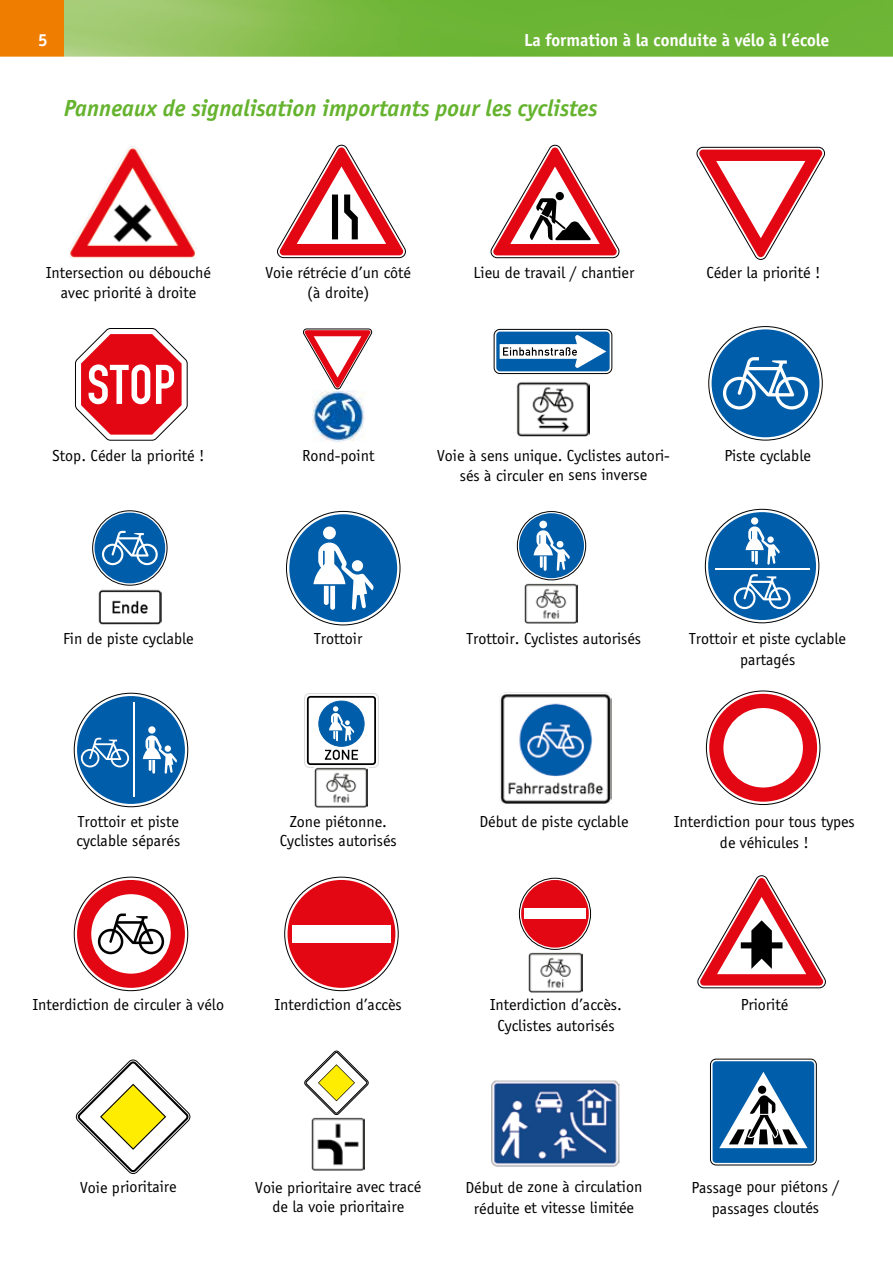
<style>
.page{position:relative;width:893px;height:1263px;background:#fff}
.page>*{position:absolute;margin:0;border:0;box-sizing:border-box;transform-origin:0 0}
.t1{font:italic 700 24px "Officina Sans";color:#65b32e}
.t2{font:700 18px "Officina Sans";color:#fff}
.t3{font:16.5px/19.5px "Officina Sans";color:#000;text-align:center}
</style>
<div class="page">
<img style="left:64px;top:0;width:828px;height:57px">
<div style="left:0;top:0;width:64px;height:57px;background:#ef7d00"></div>
<img style="left:69px;top:146px;width:127px;height:113px">
<svg style="left:277px;top:144px;width:129px;height:114px"></svg>
<svg style="left:490px;top:144px;width:130px;height:114px"></svg>
<svg style="left:696px;top:147px;width:129px;height:113px"></svg>
<svg style="left:75px;top:328px;width:113px;height:113px"></svg>
<svg style="left:705px;top:509px;width:114px;height:114px"></svg>
<div style="left:708px;top:512px;width:108px;height:108px;background:#005da9;border-radius:50%"></div>
<hr style="left:715px;top:568px;width:94px;height:2px;background:#fff">
<svg style="left:745px;top:517px;width:35px;height:48px"></svg>
<svg style="left:734px;top:574px;width:56px;height:35px"></svg>
<svg style="left:74px;top:693px;width:114px;height:114px"></svg>
<div style="left:77px;top:696px;width:108px;height:108px;background:#005da9;border-radius:50%"></div>
<hr style="left:133px;top:703px;width:2px;height:94px;background:#fff">
<svg style="left:81px;top:738px;width:48px;height:29px"></svg>
<svg style="left:143px;top:726px;width:34px;height:48px"></svg>
<svg style="left:77px;top:880px;width:108px;height:108px"></svg>
<svg style="left:285px;top:877px;width:113px;height:114px"></svg>
<div style="left:288px;top:880px;width:107px;height:108px;background:#e30613;border-radius:50%"></div>
<div style="left:292px;top:925px;width:99px;height:17px;background:#fff"></div>
<svg style="left:697px;top:875px;width:129px;height:113px"></svg>
<svg style="left:76px;top:1059px;width:115px;height:115px"></svg>
<img style="left:491px;top:1080px;width:129px;height:87px">
<div style="left:710px;top:1059px;width:106px;height:106px;border:1px solid #000;border-radius:6px"></div>
<svg style="left:713px;top:1061px;width:101px;height:102px"></svg>
<svg style="left:493px;top:328px;width:120px;height:47px"></svg>
<svg style="left:494px;top:329px;width:118px;height:45px"></svg>
<div style="left:494px;top:329px;width:118px;height:45px;border:1px solid #000;border-radius:6px"></div>
<div style="left:496px;top:332px;width:114px;height:39px;background:#005da9;border-radius:4px"></div>
<svg style="left:500px;top:335px;width:106px;height:33px"></svg>
<div style="left:516px;top:380px;width:74px;height:57px;background:#f6f6f6"></div>
<img style="left:517px;top:382px;width:73px;height:55px">
<svg style="left:709px;top:327px;width:113px;height:113px"></svg>
<div style="left:712px;top:329px;width:107px;height:108px;background:#005da9;border-radius:50%"></div>
<svg style="left:723px;top:357px;width:85px;height:52px"></svg>
<svg style="left:93px;top:511px;width:74px;height:74px"></svg>
<div style="left:93px;top:511px;width:74px;height:74px;border:1px solid #000;border-radius:50%"></div>
<div style="left:95px;top:513px;width:70px;height:70px;background:#005da9;border-radius:50%"></div>
<svg style="left:102px;top:531px;width:56px;height:34px"></svg>
<svg style="left:101px;top:589px;width:58px;height:1px"></svg>
<img style="left:98px;top:590px;width:64px;height:35px">
<svg style="left:526px;top:623px;width:50px;height:1px"></svg>
<img style="left:524px;top:583px;width:54px;height:40px">
<svg style="left:286px;top:511px;width:114px;height:114px"></svg>
<div style="left:289px;top:514px;width:108px;height:108px;background:#005da9;border-radius:50%"></div>
<svg style="left:313px;top:526px;width:60px;height:84px"></svg>
<svg style="left:517px;top:511px;width:69px;height:69px"></svg>
<div style="left:517px;top:511px;width:69px;height:69px;border:1px solid #000;border-radius:50%"></div>
<div style="left:519px;top:513px;width:65px;height:65px;background:#005da9;border-radius:50%"></div>
<svg style="left:534px;top:521px;width:36px;height:50px"></svg>
<svg style="left:305px;top:693px;width:73px;height:74px"></svg>
<div style="left:304px;top:693px;width:75px;height:74px;border:1px solid #dadada;border-radius:5px"></div>
<div style="left:307px;top:696px;width:69px;height:69px;background:#3f3f3f;border-radius:4px"></div>
<div style="left:309px;top:698px;width:65px;height:65px;background:#fff;border-radius:2px"></div>
<div style="left:319px;top:701px;width:45px;height:45px;background:#005da9;border-radius:50%"></div>
<div style="left:319px;top:701px;width:45px;height:45px;border:1px solid #005da9;border-radius:50%"></div>
<svg style="left:329px;top:706px;width:25px;height:35px"></svg>
<svg style="left:325px;top:750px;width:33px;height:10px"></svg>
<img style="left:314px;top:767px;width:54px;height:41px">
<img style="left:500px;top:692px;width:112px;height:112px">
<svg style="left:706px;top:691px;width:114px;height:113px"></svg>
<div style="left:709px;top:694px;width:108px;height:108px;background:#e30613;border-radius:50%"></div>
<div style="left:723px;top:708px;width:80px;height:79px;background:#fff;border-radius:50%"></div>
<svg style="left:519px;top:878px;width:72px;height:71px"></svg>
<div style="left:519px;top:878px;width:72px;height:71px;border:1px solid #000;border-radius:50%"></div>
<div style="left:521px;top:880px;width:68px;height:68px;background:#e30613;border-radius:50%"></div>
<div style="left:524px;top:908px;width:62px;height:11px;background:#fff"></div>
<svg style="left:530px;top:953px;width:53px;height:40px"></svg>
<img style="left:529px;top:952px;width:53px;height:40px">
<svg style="left:304px;top:1050px;width:65px;height:65px"></svg>
<img style="left:311px;top:1118px;width:53px;height:53px">
<svg style="left:303px;top:328px;width:69px;height:62px"></svg>
<img style="left:312px;top:390px;width:53px;height:52px">
<p class="t2" style="left:38px;top:29px;width:11px">5</p>
<p class="t2" style="left:524px;top:29px;width:307px">La formation à la conduite à vélo à l’école</p>
<h1 class="t1" style="left:64px;top:94px;width:535px">Panneaux de signalisation importants pour les cyclistes</h1>
<p class="t3" style="left:46px;top:263px;width:166px">Intersection ou débouché</p>
<p class="t3" style="left:473px;top:263px;width:163px">Lieu de travail / chantier</p>
<p class="t3" style="left:706px;top:263px;width:116px">Céder la priorité !</p>
<p class="t3" style="left:61px;top:283px;width:137px">avec priorité à droite</p>
<p class="t3" style="left:266px;top:263px;width:147px">Voie rétrécie d’un côté (à droite)</p>
<p class="t3" style="left:52px;top:446px;width:154px">Stop. Céder la priorité !</p>
<p class="t3" style="left:302px;top:446px;width:74px">Rond-point</p>
<p class="t3" style="left:437px;top:446px;width:234px">Voie à sens unique. Cyclistes autori&shy;sés à circuler en sens inverse</p>
<p class="t3" style="left:724px;top:446px;width:88px">Piste cyclable</p>
<p class="t3" style="left:63px;top:629px;width:132px">Fin de piste cyclable</p>
<p class="t3" style="left:314px;top:629px;width:50px">Trottoir</p>
<p class="t3" style="left:467px;top:629px;width:176px">Trottoir. Cyclistes autorisés</p>
<p class="t3" style="left:689px;top:628px;width:158px;line-height:21px">Trottoir et piste cyclable partagés</p>
<p class="t3" style="left:77px;top:812px;width:105px;text-align:left">Trottoir et piste cyclable séparés</p>
<p class="t3" style="left:280px;top:812px;width:119px">Zone piétonne.<br>Cyclistes autorisés</p>
<p class="t3" style="left:479px;top:812px;width:151px">Début de piste cyclable</p>
<p class="t3" style="left:674px;top:811px;width:182px;line-height:21px">Interdiction pour tous types de véhicules !</p>
<p class="t3" style="left:33px;top:994px;width:193px">Interdiction de circuler à vélo</p>
<p class="t3" style="left:741px;top:994px;width:49px">Priorité</p>
<p class="t3" style="left:275px;top:995px;width:128px">Interdiction d’accès</p>
<p class="t3" style="left:490px;top:994px;width:133px;line-height:21px">Interdiction d’accès.<br>Cyclistes autorisés</p>
<p class="t3" style="left:80px;top:1177px;width:98px">Voie prioritaire</p>
<p class="t3" style="left:255px;top:1177px;width:167px">Voie prioritaire avec tracé de la voie prioritaire</p>
<p class="t3" style="left:465px;top:1177px;width:179px;line-height:21px">Début de zone à circulation réduite et vitesse limitée</p>
<p class="t3" style="left:691px;top:1177px;width:150px;line-height:21px">Passage pour piétons / passages cloutés</p>
</div>
